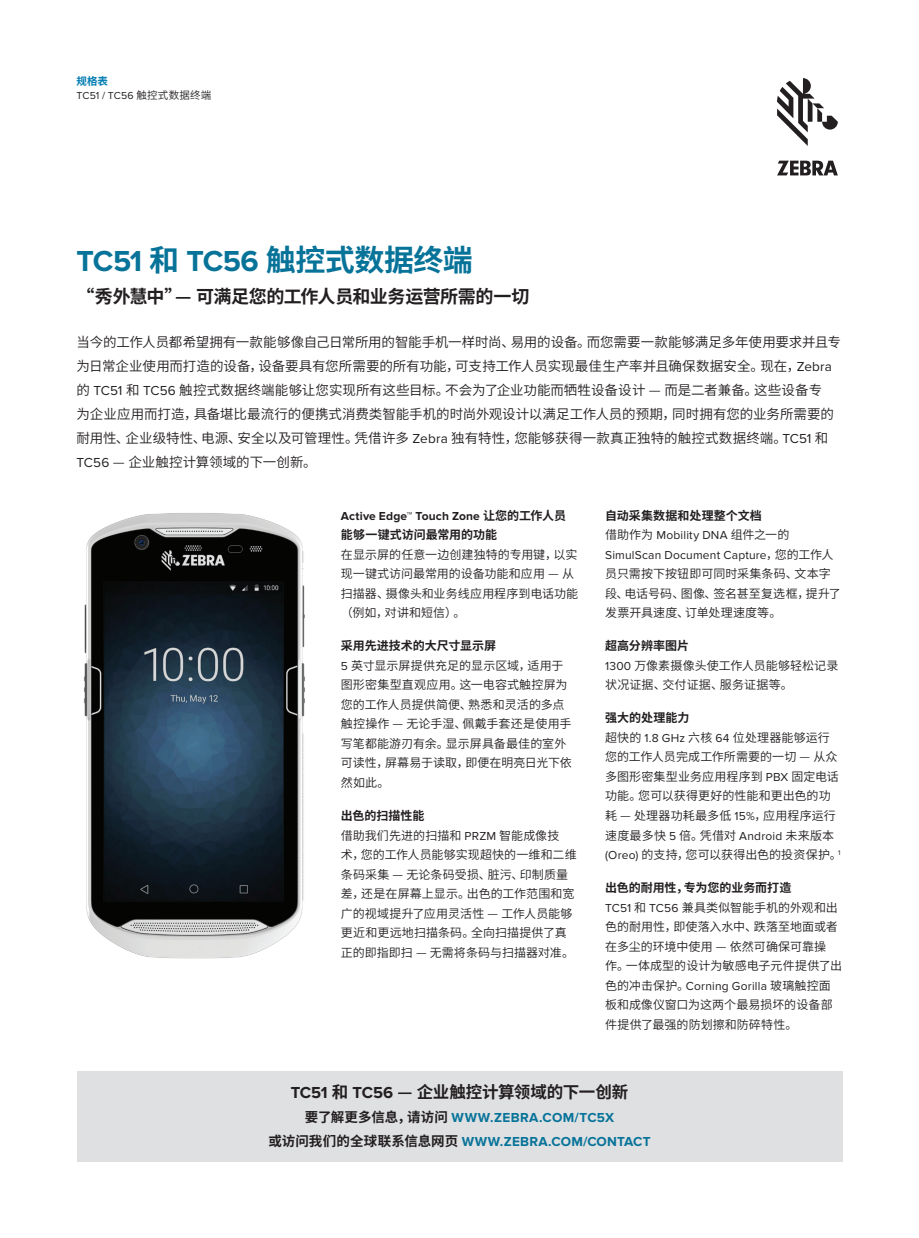
<style>
.page{position:relative;width:919px;height:1238px;background:#fff}
.page>*{position:absolute;margin:0;border:0;box-sizing:border-box;transform-origin:0 0}
.t1{font:700 30px "Proxima Nova";letter-spacing:-.03em;color:#077399}
.t2{font:700 18px "Noto Sans SC";letter-spacing:-.025em;color:#231f20}
.t3{font:700 16.5px "Noto Sans SC";letter-spacing:-.01em;color:#231f20}
.t4{font:600 13.5px/24px "Noto Sans SC";color:#231f20}
.t5{font:700 13.5px/24px "Proxima Nova";letter-spacing:.02em;color:#077399;text-align:center}
.t6{font:600 12px/19.5px "Noto Sans SC";letter-spacing:.005em;color:#231f20}
.t7{font:12px/19.5px "Proxima Nova";letter-spacing:.015em;color:#231f20}
.t8{font:700 12px "Proxima Nova";letter-spacing:.015em;color:#231f20}
.t9{font:700 12px "Noto Sans SC";color:#231f20}
.t10{font:10.5px "Proxima Nova";letter-spacing:.005em;color:#231f20}
.t11{font:700 10.5px "Noto Sans SC";color:#007cb1}
.s1{font-family:"Noto Sans SC";font-weight:600}
.s2{font-family:"Noto Sans SC"}
.s3{font-family:"Proxima Nova";font-weight:400}
.s4{font-weight:700}
.s5{font-family:"Proxima Nova"}
.s6{font-family:"Noto Sans SC";color:#231f20}
</style>
<div class="page">
<svg style="left:777px;top:79px;width:60px;height:67px"></svg>
<svg style="left:777px;top:161px;width:60px;height:14px"></svg>
<img style="left:84px;top:513px;width:221px;height:446px">
<div style="left:77px;top:1070px;width:765px;height:91px;background:#dfe0e2"></div>
<p class="t11" style="left:77px;top:75px;width:33px">规格表</p>
<p class="t10" style="left:77px;top:90px;width:136px">TC51 / TC56 <span class="s1">触控式数据终端</span></p>
<h1 class="t1" style="left:77px;top:243px;width:397px">TC51 <span class="s2">和</span> TC56 <span class="s2">触控式数据终端</span></h1>
<h2 class="t2" style="left:77px;top:286px;width:454px">“秀外慧中”— 可满足您的工作人员和业务运营所需的一切</h2>
<p class="t4" style="left:77px;top:330px;width:765px">当今的工作人员都希望拥有一款能够像自己日常所用的智能手机一样时尚、易用的设备。而您需要一款能够满足多年使用要求并且专为日常企业使用而打造的设备，设备要具有您所需要的所有功能，可支持工作人员实现最佳生产率并且确保数据安全。现在，<span class="s3">Zebra</span>的 <span class="s3">TC51</span> 和 <span class="s3">TC56</span> 触控式数据终端能够让您实现所有这些目标。不会为了企业功能而牺牲设备设计 — 而是二者兼备。这些设备专<br>为企业应用而打造，具备堪比最流行的便携式消费类智能手机的时尚外观设计以满足工作人员的预期，同时拥有您的业务所需要的耐用性、企业级特性、电源、安全以及可管理性。凭借许多 <span class="s3">Zebra</span> 独有特性，您能够获得一款真正独特的触控式数据终端。<span class="s3">TC51</span> 和<span class="s3">TC56</span> — 企业触控计算领域的下一创新。</p>
<p class="t8" style="left:341px;top:509px;width:227px">Active Edge™ Touch Zone <span class="s2">让您的工作人员</span></p>
<p class="t9" style="left:341px;top:528px;width:158px">能够一键式访问最常用的功能</p>
<p class="t6" style="left:341px;top:545px;width:239px">在显示屏的任意一边创建独特的专用键，以实现一键式访问最常用的设备功能和应用 — 从扫描器、摄像头和业务线应用程序到电话功能（例如，对讲和短信）。</p>
<p class="t6" style="left:341px;top:636px;width:232px"><span class="s4">采用先进技术的大尺寸显示屏<br></span><span class="s3">5</span> 英寸显示屏提供充足的显示区域，适用于图形密集型直观应用。这一电容式触控屏为您的工作人员提供简便、熟悉和灵活的多点触控操作 — 无论手湿、佩戴手套还是使用手写笔都能游刃有余。显示屏具备最佳的室外可读性，屏幕易于读取，即便在明亮日光下依然如此。</p>
<p class="t6" style="left:341px;top:806px;width:237px"><span class="s4">出色的扫描性能<br></span>借助我们先进的扫描和 <span class="s3">PRZM</span> 智能成像技<br>术，您的工作人员能够实现超快的一维和二维条码采集 — 无论条码受损、脏污、印制质量差，还是在屏幕上显示。出色的工作范围和宽广的视域提升了应用灵活性 — 工作人员能够更近和更远地扫描条码。全向扫描提供了真正的即指即扫 — 无需将条码与扫描器对准。</p>
<p class="t9" style="left:605px;top:508px;width:158px">自动采集数据和处理整个文档</p>
<p class="t7" style="left:605px;top:525px;width:230px"><span class="s1">借助作为</span> Mobility DNA <span class="s1">组件之一的<br></span>SimulScan Document Capture<span class="s1">，您的工作人</span></p>
<p class="t6" style="left:605px;top:564px;width:237px">员只需按下按钮即可同时采集条码、文本字段、电话号码、图像、签名甚至复选框，提升了发票开具速度、订单处理速度等。</p>
<p class="t6" style="left:605px;top:636px;width:235px"><span class="s4">超高分辨率图片<br></span><span class="s3">1300</span> 万像素摄像头使工作人员能够轻松记录状况证据、交付证据、服务证据等。</p>
<p class="t6" style="left:605px;top:708px;width:238px"><span class="s4">强大的处理能力<br></span>超快的 <span class="s3">1.8 GHz</span> 六核 <span class="s3">64</span> 位处理器能够运行您的工作人员完成工作所需要的一切 — 从众多图形密集型业务应用程序到 <span class="s3">PBX</span> 固定电话功能。您可以获得更好的性能和更出色的功耗 — 处理器功耗最多低 <span class="s3">15%</span>，应用程序运行速度最多快 <span class="s3">5</span> 倍。凭借对 <span class="s3">Android</span> 未来版本<span class="s3">(Oreo)</span> 的支持，您可以获得出色的投资保护。<sup>1</sup></p>
<p class="t6" style="left:605px;top:878px;width:239px"><span class="s4">出色的耐用性，专为您的业务而打造<br></span><span class="s3">TC51</span> 和 <span class="s3">TC56</span> 兼具类似智能手机的外观和出色的耐用性，即使落入水中、跌落至地面或者在多尘的环境中使用 — 依然可确保可靠操<br>作。一体成型的设计为敏感电子元件提供了出</p>
<p class="t7" style="left:605px;top:975px;width:227px"><span class="s1">色的冲击保护。</span>Corning Gorilla <span class="s1">玻璃触控面</span></p>
<p class="t6" style="left:605px;top:995px;width:229px">板和成像仪窗口为这两个最易损坏的设备部件提供了最强的防划擦和防碎特性。</p>
<h3 class="t3" style="left:291px;top:1082px;width:339px"><span class="s5">TC51</span> 和 <span class="s5">TC56</span> — 企业触控计算领域的下一创新</h3>
<p class="t5" style="left:268px;top:1105px;width:383px"><span class="s6">要了解更多信息，请访问</span> WWW.ZEBRA.COM/TC5X<br><span class="s6">或访问我们的全球联系信息网页</span> WWW.ZEBRA.COM/CONTACT</p>
</div>
